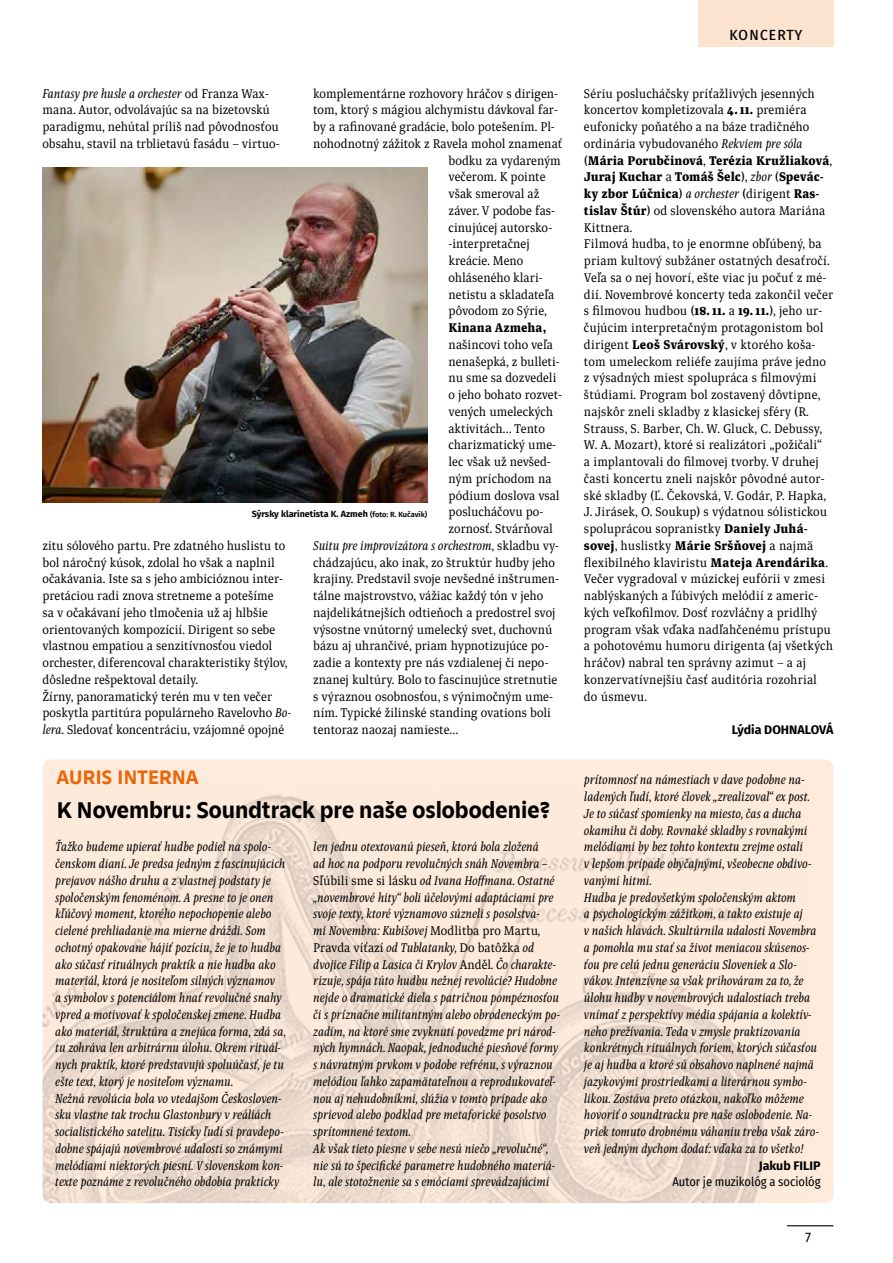
<style>
.page{position:relative;width:893px;height:1263px;background:#fff}
.page>*{position:absolute;margin:0;border:0;box-sizing:border-box;transform-origin:0 0}
.t1{font:700 21px "Zin Sans";color:#000}
.t2{font:700 18px "Zin Sans";letter-spacing:.015em;color:#ec6608}
.t3{font:18px "Fira Sans Condensed";letter-spacing:.04em;color:#000}
.t4{font:13.5px "Fira Sans";color:#000}
.t5{font:13.2px/16.8px "Novina Condensed Premium";color:#000}
.t6{font:italic 13.2px/16.8px "Novina Condensed Premium";letter-spacing:-.015em;color:#000}
.t7{font:700 13.2px "Novina Condensed Premium";color:#000}
.t8{font:12.45px "Fira Sans Condensed";color:#000}
.t9{font:700 12.45px "Fira Sans";color:#000}
.t10{font:700 9px "Fira Sans";color:#000}
.s1{font-style:italic}
.s2{font-style:normal}
.s3{font-weight:600;font-size:7.5px}
.s4{font-weight:700}
</style>
<div class="page">
<hr style="left:787px;top:1225px;width:46px;height:1px;background:#000">
<div style="left:698px;top:0;width:135px;height:47px;background:#fde4d0"></div>
<div style="left:43px;top:759px;width:790px;height:444px;background:#feebdc;border-radius:9px"></div>
<img style="left:43px;top:795px;width:721px;height:408px">
<div style="left:42px;top:167px;width:387px;height:338px;background:#000;opacity:.33"></div>
<p class="t5" style="left:43px;top:85px;width:239px"><span class="s1">Fantasy pre husle a orchester</span> od Franza Wax‑ mana. Autor, odvolávajúc sa na bizetovskú paradigmu, nehútal príliš nad pôvodnosťou obsahu, stavil na trblietavú fasádu – virtuo‑</p>
<p class="t5" style="left:313px;top:85px;width:246px">komplementárne rozhovory hráčov s dirigen‑</p>
<p class="t5" style="left:313px;top:102px;width:246px">tom, ktorý s mágiou alchymistu dávkoval far‑</p>
<p class="t5" style="left:313px;top:118px;width:243px">by a rafinované gradácie, bolo potešením. Pl‑</p>
<p class="t5" style="left:313px;top:135px;width:251px">nohodnotný zážitok z Ravela mohol znamenať</p>
<p class="t5" style="left:449px;top:152px;width:114px">bodku za vydareným</p>
<p class="t5" style="left:449px;top:169px;width:98px">večerom. K pointe</p>
<p class="t5" style="left:449px;top:185px;width:92px">však smeroval až</p>
<p class="t5" style="left:449px;top:202px;width:108px">záver. V podobe fas‑</p>
<p class="t5" style="left:449px;top:219px;width:104px">cinujúcej autorsko-</p>
<p class="t5" style="left:449px;top:236px;width:83px">‑interpretačnej</p>
<p class="t5" style="left:449px;top:252px;width:76px">kreácie. Meno</p>
<p class="t5" style="left:449px;top:269px;width:96px">ohláseného klari‑</p>
<p class="t5" style="left:449px;top:286px;width:107px">netistu a skladateľa</p>
<p class="t5" style="left:449px;top:303px;width:100px">pôvodom zo Sýrie,</p>
<p class="t7" style="left:449px;top:320px;width:99px">Kinana Azmeha,</p>
<p class="t5" style="left:449px;top:336px;width:106px">našincovi toho veľa</p>
<p class="t5" style="left:449px;top:353px;width:113px">nenašepká, z bulleti‑</p>
<p class="t5" style="left:449px;top:369px;width:110px">nu sme sa dozvedeli</p>
<p class="t5" style="left:449px;top:386px;width:115px">o jeho bohato rozvet‑</p>
<p class="t5" style="left:449px;top:403px;width:106px">vených umeleckých</p>
<p class="t5" style="left:449px;top:420px;width:98px">aktivitách… Tento</p>
<p class="t5" style="left:449px;top:436px;width:109px">charizmatický ume‑</p>
<p class="t5" style="left:449px;top:453px;width:104px">lec však už nevšed‑</p>
<p class="t5" style="left:449px;top:470px;width:105px">ným príchodom na</p>
<p class="t5" style="left:449px;top:487px;width:112px">pódium doslova vsal</p>
<p class="t5" style="left:449px;top:503px;width:96px">poslucháčovu po‑</p>
<p class="t5" style="left:449px;top:520px;width:106px">zornosť. Stvárňoval</p>
<p class="t6" style="left:313px;top:537px;width:247px">Suitu pre improvizátora s orchestrom<span class="s2">, skladbu vy‑</span></p>
<p class="t5" style="left:313px;top:554px;width:243px">chádzajúcu, ako inak, zo štruktúr hudby jeho</p>
<p class="t5" style="left:313px;top:570px;width:247px">krajiny. Predstavil svoje nevšedné inštrumen‑</p>
<p class="t5" style="left:313px;top:587px;width:232px">tálne majstrovstvo, vážiac každý tón v jeho</p>
<p class="t5" style="left:313px;top:604px;width:244px">najdelikátnejších odtieňoch a predostrel svoj</p>
<p class="t5" style="left:313px;top:621px;width:241px">výsostne vnútorný umelecký svet, duchovnú</p>
<p class="t5" style="left:313px;top:637px;width:237px">bázu aj uhrančivé, priam hypnotizujúce po‑</p>
<p class="t5" style="left:313px;top:654px;width:237px">zadie a kontexty pre nás vzdialenej či nepo‑</p>
<p class="t5" style="left:313px;top:671px;width:246px">znanej kultúry. Bolo to fascinujúce stretnutie</p>
<p class="t5" style="left:313px;top:688px;width:241px">s výraznou osobnosťou, s výnimočným ume‑</p>
<p class="t5" style="left:313px;top:704px;width:239px">ním. Typické žilinské standing ovations boli</p>
<p class="t5" style="left:313px;top:721px;width:147px">tentoraz naozaj namieste…</p>
<p class="t10" style="left:252px;top:507px;width:177px">Sýrsky klarinetista K. Azmeh <span class="s3">(foto: R. Kučavík)</span></p>
<p class="t5" style="left:43px;top:537px;width:250px">zitu sólového partu. Pre zdatného huslistu to bol náročný kúsok, zdolal ho však a naplnil očakávania. Iste sa s jeho ambicióznou inter‑ pretáciou radi znova stretneme a potešíme<br>sa v očakávaní jeho tlmočenia už aj hlbšie orientovaných kompozícií. Dirigent so sebe vlastnou empatiou a senzitívnosťou viedol orchester, diferencoval charakteristiky štýlov, dôsledne rešpektoval detaily.<br>Žírny, panoramatický terén mu v ten večer poskytla partitúra populárneho Ravelovho <span class="s1">Bo‑ lera</span>. Sledovať koncentráciu, vzájomné opojné</p>
<h2 class="t2" style="left:57px;top:766px;width:143px">AURIS INTERNA</h2>
<h1 class="t1" style="left:57px;top:797px;width:495px">K Novembru: Soundtrack pre naše oslobodenie?</h1>
<p class="t6" style="left:55px;top:839px;width:232px">Ťažko budeme upierať hudbe podiel na spolo‑ čenskom dianí. Je predsa jedným z fascinujúcich prejavov nášho druhu a z vlastnej podstaty je spoločenským fenoménom. A presne to je onen kľúčový moment, ktorého nepochopenie alebo cielené prehliadanie ma mierne dráždi. Som ochotný opakovane hájiť pozíciu, že je to hudba ako súčasť rituálnych praktík a nie hudba ako materiál, ktorá je nositeľom silných významov<br>a symbolov s potenciálom hnať revolučné snahy vpred a motivovať k spoločenskej zmene. Hudba ako materiál, štruktúra a znejúca forma, zdá sa, tu zohráva len arbitrárnu úlohu. Okrem rituál‑ nych praktík, ktoré predstavujú spoluúčasť, je tu ešte text, ktorý je nositeľom významu.<br>Nežná revolúcia bola vo vtedajšom Českosloven‑ sku vlastne tak trochu Glastonbury v reáliách socialistického satelitu. Tisícky ľudí si pravdepo‑ dobne spájajú novembrové udalosti so známymi melódiami niektorých piesní. V slovenskom kon‑ texte poznáme z revolučného obdobia prakticky</p>
<p class="t6" style="left:313px;top:839px;width:248px">len jednu otextovanú pieseň, ktorá bola zložená<br>ad hoc na podporu revolučných snáh Novembra – <span class="s2">Sľúbili sme si lásku</span> od Ivana Hoffmana. Ostatné „novembrové hity“ boli účelovými adaptáciami pre svoje texty, ktoré významovo súzneli s posolstva‑<br>mi Novembra: Kubišovej <span class="s2">Modlitba pro Martu</span>, <span class="s2">Pravda víťazí</span> od Tublatanky, <span class="s2">Do batôžka</span> od dvojice Filip a Lasica či Krylov <span class="s2">Anděl</span>. Čo charakte‑ rizuje, spája túto hudbu nežnej revolúcie? Hudobne nejde o dramatické diela s patričnou pompéznosťou či s príznačne militantným alebo obrodeneckým po‑ zadím, na ktoré sme zvyknutí povedzme pri národ‑ ných hymnách. Naopak, jednoduché piesňové formy s návratným prvkom v podobe refrénu, s výraznou melódiou ľahko zapamätateľnou a reprodukovateľ‑ nou aj nehudobníkmi, slúžia v tomto prípade ako sprievod alebo podklad pre metaforické posolstvo sprítomnené textom.<br>Ak však tieto piesne v sebe nesú niečo „revolučné“, nie sú to špecifické parametre hudobného materiá‑ lu, ale stotožnenie sa s emóciami sprevádzajúcimi</p>
<h2 class="t3" style="left:729px;top:21px;width:75px">koncerty</h2>
<p class="t5" style="left:584px;top:85px;width:251px">Sériu poslucháčsky príťažlivých jesenných koncertov kompletizovala <span class="s4">4. 11.</span> premiéra eufonicky poňatého a na báze tradičného ordinária vybudovaného <span class="s1">Rekviem pre sóla </span>(<span class="s4">Mária Porubčinová</span>, <span class="s4">Terézia Kružliaková</span>, <span class="s4">Juraj Kuchar</span> a <span class="s4">Tomáš Šelc</span>), <span class="s1">zbor</span> (<span class="s4">Spevác‑ ky zbor Lúčnica</span>) <span class="s1">a orchester</span> (dirigent <span class="s4">Ras‑ tislav Štúr</span>) od slovenského autora Mariána Kittnera.<br>Filmová hudba, to je enormne obľúbený, ba priam kultový subžáner ostatných desaťročí.<br>Veľa sa o nej hovorí, ešte viac ju počuť z mé‑ dií. Novembrové koncerty teda zakončil večer s filmovou hudbou (<span class="s4">18. 11.</span> a <span class="s4">19. 11.</span>), jeho ur‑ čujúcim interpretačným protagonistom bol dirigent <span class="s4">Leoš Svárovský</span>, v ktorého koša‑ tom umeleckom reliéfe zaujíma práve jedno z výsadných miest spolupráca s filmovými štúdiami. Program bol zostavený dôvtipne, najskôr zneli skladby z klasickej sféry (R.<br>Strauss, S. Barber, Ch. W. Gluck, C. Debussy, W. A. Mozart), ktoré si realizátori „požičali“<br>a implantovali do filmovej tvorby. V druhej časti koncertu zneli najskôr pôvodné autor‑ ské skladby (Ľ. Čekovská, V. Godár, P. Hapka, J. Jirásek, O. Soukup) s výdatnou sólistickou spoluprácou sopranistky <span class="s4">Daniely Juhá‑ sovej</span>, huslistky <span class="s4">Márie Sršňovej</span> a najmä flexibilného klaviristu <span class="s4">Mateja Arendárika</span>.<br>Večer vygradoval v múzickej eufórii v zmesi nablýskaných a ľúbivých melódií z americ‑ kých veľkofilmov. Dosť rozvláčny a pridlhý program však vďaka nadľahčenému prístupu a pohotovému humoru dirigenta (aj všetkých hráčov) nabral ten správny azimut – a aj konzervatívnejšiu časť auditória rozohrial do úsmevu.</p>
<p class="t9" style="left:732px;top:719px;width:103px">Lýdia DOHNALOVÁ</p>
<p class="t6" style="left:584px;top:772px;width:237px">prítomnosť na námestiach v dave podobne na‑ ladených ľudí, ktoré človek „zrealizoval“ ex post.<br>Je to súčasť spomienky na miesto, čas a ducha okamihu či doby. Rovnaké skladby s rovnakými melódiami by bez tohto kontextu zrejme ostali<br>v lepšom prípade obyčajnými, všeobecne obdivo‑ vanými hitmi.<br>Hudba je predovšetkým spoločenským aktom<br>a psychologickým zážitkom, a takto existuje aj<br>v našich hlavách. Skultúrnila udalosti Novembra a pomohla mu stať sa život meniacou skúsenos‑ ťou pre celú jednu generáciu Sloveniek a Slo‑ vákov. Intenzívne sa však prihováram za to, že úlohu hudby v novembrových udalostiach treba vnímať z perspektívy média spájania a kolektív‑ neho prežívania. Teda v zmysle praktizovania konkrétnych rituálnych foriem, ktorých súčasťou je aj hudba a ktoré sú obsahovo naplnené najmä jazykovými prostriedkami a literárnou symbo‑ likou. Zostáva preto otázkou, nakoľko môžeme hovoriť o soundtracku pre naše oslobodenie. Na‑ priek tomuto drobnému váhaniu treba však záro‑ veň jedným dychom dodať: vďaka za to všetko!</p>
<p class="t9" style="left:759px;top:1155px;width:63px">Jakub FILIP</p>
<p class="t8" style="left:672px;top:1172px;width:150px">Autor je muzikológ a sociológ</p>
<p class="t4" style="left:805px;top:1227px;width:7px">7</p>
</div>
